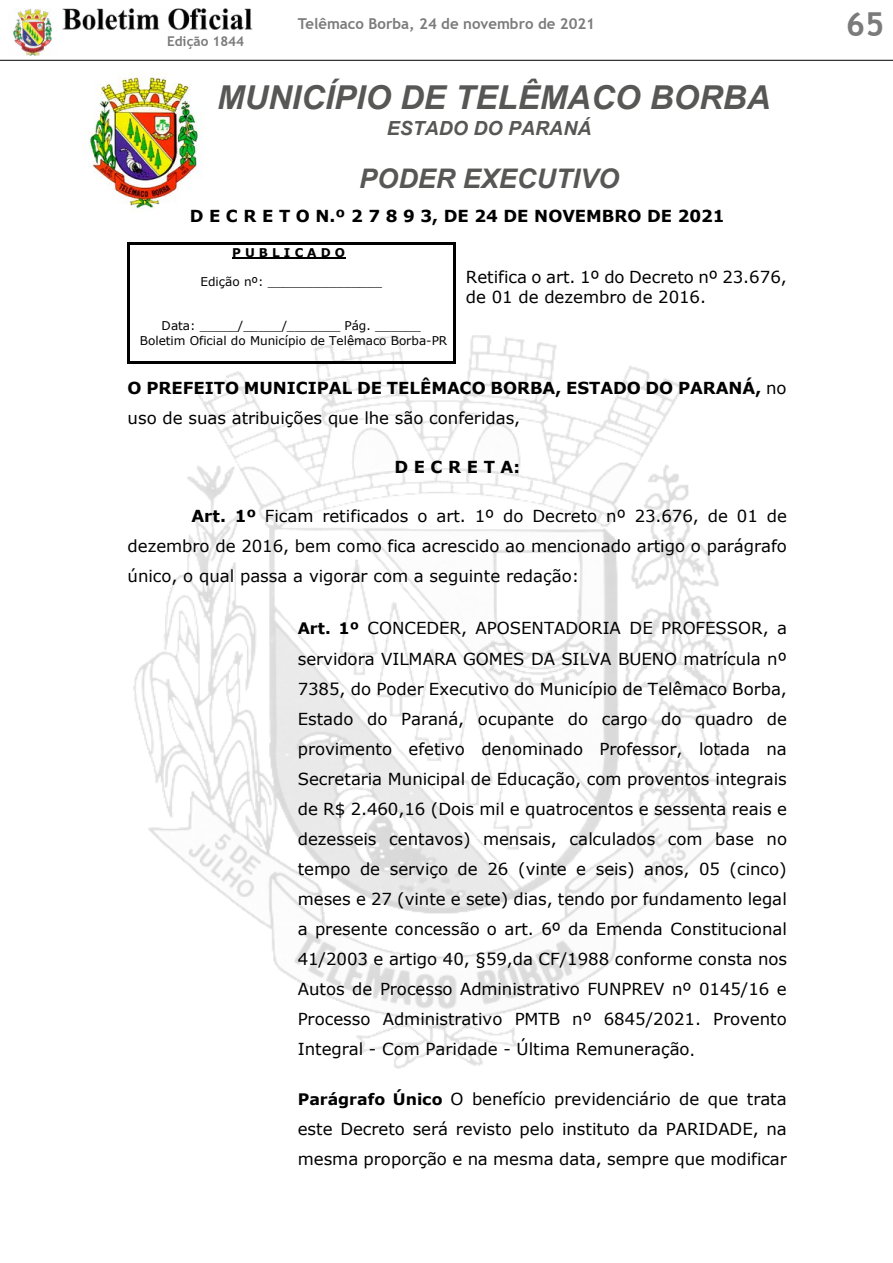
<style>
.page{position:relative;width:893px;height:1263px;background:#fff}
.page>*{position:absolute;margin:0;border:0;box-sizing:border-box;transform-origin:0 0}
.t1{font:italic 700 33px "Arial";color:#575756}
.t2{font:700 33px "Trebuchet MS";color:#7c7b7b}
.t3{font:italic 700 27px "Arial";color:#575756}
.t4{font:italic 700 19.5px "Arial";color:#575756}
.t5{font:16.5px/30px "Verdana";letter-spacing:-.005em;color:#000;text-align:justify}
.t6{font:700 16.5px/30px "Verdana";color:#000}
.t7{font:700 15px "Trebuchet MS";color:#7c7b7b}
.t8{font:700 13.5px "Trebuchet MS";color:#7c7b7b}
.t9{font:12px/14.5px "Verdana";letter-spacing:-.005em;color:#000;text-align:center}
.t10{font:700 12px "Verdana";color:#000}
.s1{font-weight:400}
.s2{font-weight:700}
.s3{font-weight:700;font-size:15.9px}
.s4{font-size:15.9px}
</style>
<div class="page">
<img style="left:13px;top:9px;width:39px;height:47px">
<img style="left:62px;top:8px;width:191px;height:21px">
<hr style="left:0;top:60px;width:893px;height:1px;background:#000">
<img style="left:89px;top:73px;width:114px;height:139px">
<img style="left:127px;top:295px;width:607px;height:774px">
<hr style="left:232px;top:257px;width:113px;height:2px;background:#000">
<hr style="left:130px;top:242px;width:323px;height:2px;background:#000">
<hr style="left:128px;top:245px;width:2px;height:117px;background:#000">
<hr style="left:130px;top:362px;width:323px;height:2px;background:#000">
<hr style="left:453px;top:245px;width:2px;height:117px;background:#000">
<p class="t7" style="left:298px;top:14px;width:299px">Telêmaco Borba, 24 de novembro de 2021</p>
<h1 class="t2" style="left:846px;top:3px;width:40px">65</h1>
<p class="t8" style="left:167px;top:33px;width:79px">Edição 1844</p>
<h1 class="t1" style="left:217px;top:76px;width:555px">MUNICÍPIO DE TELÊMACO BORBA</h1>
<p class="t4" style="left:387px;top:115px;width:206px">ESTADO DO PARANÁ</p>
<h2 class="t3" style="left:359px;top:160px;width:261px">PODER EXECUTIVO</h2>
<p class="t6" style="left:190px;top:201px;width:536px">D E C R E T O N.º 2 7 8 9 3, DE 24 DE NOVEMBRO DE 2021</p>
<p class="t10" style="left:232px;top:244px;width:115px">P U B L I C A D O</p>
<p class="t9" style="left:201px;top:274px;width:183px">Edição nº: _______________</p>
<p class="t9" style="left:140px;top:318px;width:309px">Data: _____/_____/_______ Pág. ______<br>Boletim Oficial do Município de Telêmaco Borba-PR</p>
<p class="t5" style="left:466px;top:266px;width:322px;line-height:20.1px">Retifica o art. 1º do Decreto nº 23.676, de 01 de dezembro de 2016.</p>
<p class="t6" style="left:128px;top:372px;width:660px">O PREFEITO MUNICIPAL DE TELÊMACO BORBA, ESTADO DO PARANÁ, <span class="s1">no uso de suas atribuições que lhe são conferidas,</span></p>
<p class="t6" style="left:394px;top:452px;width:127px">D E C R E T A:</p>
<p class="t5" style="left:128px;top:501px;width:661px;text-indent:64px"><span class="s2">Art. 1º</span> Ficam retificados o art. 1º do Decreto nº 23.676, de 01 de dezembro de 2016, bem como fica acrescido ao mencionado artigo o parágrafo único, o qual passa a vigorar com a seguinte redação:</p>
<p class="t5" style="left:298px;top:613px;width:491px"><span class="s3">Art. 1º</span> CONCEDER, APOSENTADORIA DE PROFESSOR, a servidora VILMARA GOMES DA SILVA BUENO matrícula nº 7385, do Poder Executivo do Município de Telêmaco Borba, Estado do Paraná, ocupante do cargo do quadro de provimento efetivo denominado Professor, lotada na Secretaria Municipal de Educação, com proventos integrais de R$ 2.460,16 (Dois mil e quatrocentos e sessenta reais e dezesseis centavos) mensais, calculados com base no tempo de serviço de 26 (vinte e seis) anos, 05 (cinco) meses e 27 (vinte e sete) dias, tendo por fundamento legal a presente concessão o art. 6º da Emenda Constitucional 41/2003 e artigo 40, §59,da CF/1988 conforme consta nos Autos de Processo Administrativo FUNPREV nº 0145/16 e Processo Administrativo PMTB nº 6845/2021. Provento Integral - Com Paridade - Última Remuneração<span class="s4">.</span></p>
<p class="t5" style="left:298px;top:1084px;width:491px"><span class="s3">Parágrafo Único</span> O benefício previdenciário de que trata este Decreto será revisto pelo instituto da PARIDADE, na mesma proporção e na mesma data, sempre que modificar</p>
</div>
